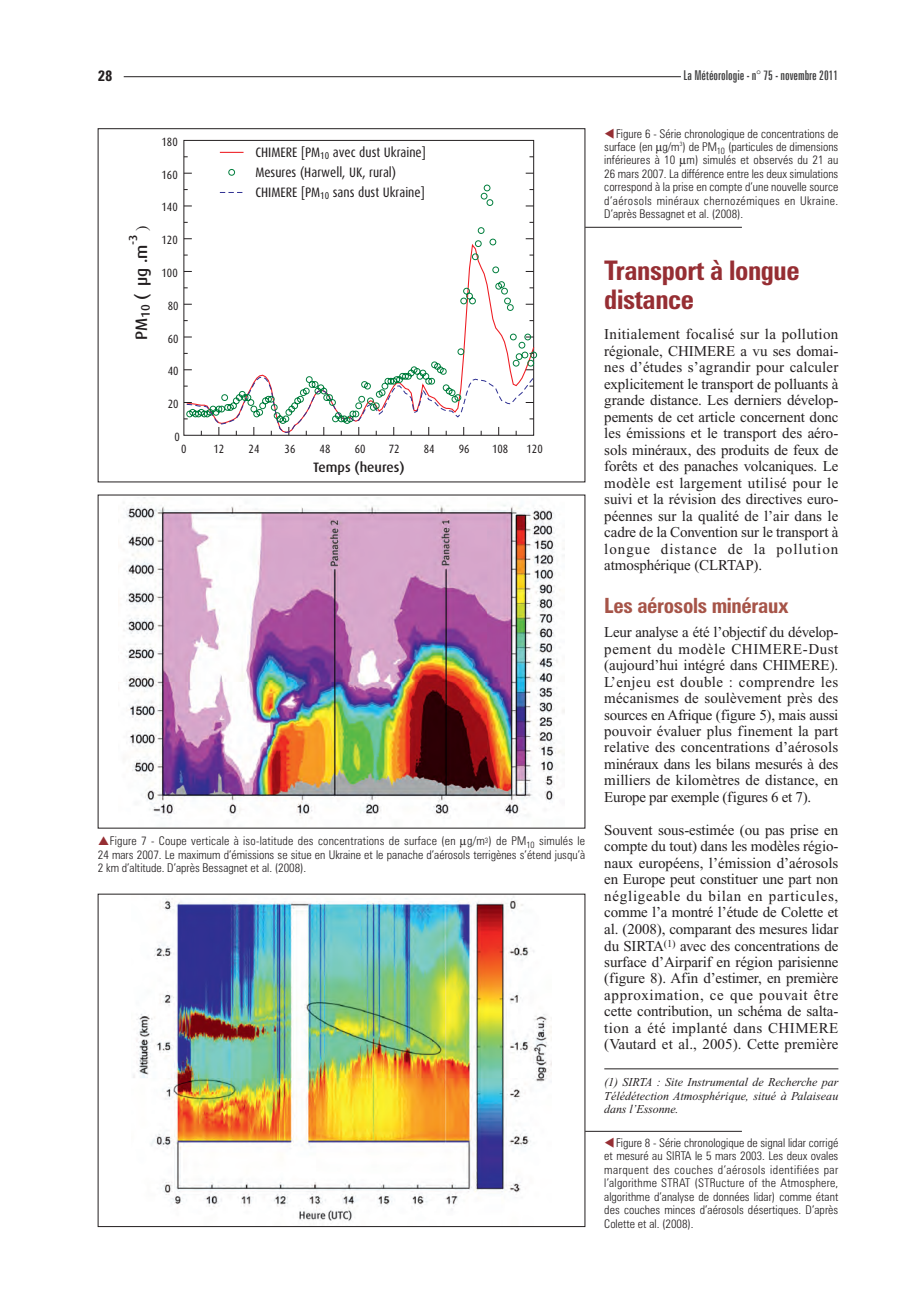
<style>
.page{position:relative;width:915px;height:1306px;background:#fff}
.page>*{position:absolute;margin:0;border:0;box-sizing:border-box;transform-origin:0 0}
.t1{font:700 condensed 27px/28.8px "Zurich BT";letter-spacing:-.015em;color:#962e33}
.t2{font:700 condensed 21px "Zurich BT";letter-spacing:-.015em;color:#a65448}
.t3{font:500 16.5px "Dax";color:#231f20}
.t4{font:16.5px "Times";color:#231f20}
.t5{font:15px/16.5px "Times New Roman";letter-spacing:.005em;color:#231f20;text-align:justify}
.t6{font:700 condensed 15px "Zurich BT";color:#231f20}
.t7{font:13.65px/20.1px "Dax Condensed";color:#231f20}
.t8{font:500 13.65px "Dax";color:#231f20}
.t9{font:extra-condensed 13.5px "Zurich BT";color:#3e3e3f}
.t10{font:300 condensed 12px/13.4px "Zurich BT";color:#231f20;text-align:justify}
.t11{font:italic 12px/13.5px "Times New Roman";color:#231f20;text-align:justify}
.t12{font:12px "Dax Condensed";color:#231f20}
.t13{font:500 11.7px "Dax";color:#231f20}
</style>
<div class="page">
<hr style="left:124px;top:76px;width:556px;height:1px;background:#231f20">
<svg style="left:220px;top:152px;width:23px;height:1px"></svg>
<svg style="left:184px;top:376px;width:350px;height:59px"></svg>
<svg style="left:186px;top:184px;width:351px;height:240px"></svg>
<div style="left:228px;top:169px;width:7px;height:7px;border:1px solid #007e3d;border-radius:50%"></div>
<img style="left:118px;top:497px;width:446px;height:322px">
<img style="left:133px;top:896px;width:418px;height:325px">
<hr style="left:604px;top:1068px;width:234px;height:1px;background:#231f20">
<hr style="left:585px;top:227px;width:156px;height:1px;background:#231f20">
<hr style="left:585px;top:1131px;width:156px;height:1px;background:#231f20">
<p class="t6" style="left:98px;top:70px;width:16px">28</p>
<p class="t9" style="left:683px;top:70px;width:156px">La Météorologie - n° 75 - novembre 2011</p>
<p class="t4" style="left:126px;top:231px;width:7px;rotate:-90deg">)</p>
<p class="t13" style="left:127px;top:245px;width:12px;rotate:-90deg">-3</p>
<p class="t3" style="left:132px;top:340px;width:97px;rotate:-90deg">PM<sub>10</sub> ( µg .m</p>
<p class="t12" style="left:161px;top:135px;width:18px">180</p>
<p class="t12" style="left:161px;top:168px;width:18px">160</p>
<p class="t12" style="left:161px;top:201px;width:18px">140</p>
<p class="t12" style="left:161px;top:233px;width:18px">120</p>
<p class="t12" style="left:161px;top:266px;width:18px">100</p>
<p class="t12" style="left:168px;top:299px;width:12px">80</p>
<p class="t12" style="left:168px;top:331px;width:12px">60</p>
<p class="t12" style="left:168px;top:364px;width:12px">40</p>
<p class="t12" style="left:168px;top:397px;width:12px">20</p>
<p class="t12" style="left:174px;top:430px;width:7px">0</p>
<p class="t7" style="left:255px;top:142px;width:172px">CHIMERE [PM<sub>10</sub> avec dust Ukraine]<br>Mesures (Harwell, UK, rural)<br>CHIMERE [PM<sub>10</sub> sans dust Ukraine]</p>
<p class="t12" style="left:181px;top:442px;width:7px">0</p>
<p class="t12" style="left:213px;top:442px;width:12px">12</p>
<p class="t12" style="left:248px;top:442px;width:12px">24</p>
<p class="t12" style="left:284px;top:442px;width:12px">36</p>
<p class="t12" style="left:319px;top:442px;width:12px">48</p>
<p class="t12" style="left:354px;top:442px;width:12px">60</p>
<p class="t12" style="left:388px;top:442px;width:12px">72</p>
<p class="t12" style="left:423px;top:442px;width:12px">84</p>
<p class="t12" style="left:458px;top:442px;width:12px">96</p>
<p class="t12" style="left:492px;top:442px;width:18px">108</p>
<p class="t12" style="left:526px;top:442px;width:18px">120</p>
<p class="t8" style="left:313px;top:460px;width:93px">Temps (heures)</p>
<p class="t10" style="left:98px;top:835px;width:488px;text-indent:12px">Figure 7 - Coupe verticale à iso-latitude des concentrations de surface (en g/m<sup>3</sup>) de PM<sub>10</sub> simulés le 24 mars 2007. Le maximum d’émissions se situe en Ukraine et le panache d’aérosols terrigènes s’étend jusqu’à 2 km d’altitude. D’après Bessagnet et al. (2008).</p>
<p class="t10" style="left:604px;top:128px;width:235px;text-indent:12px">Figure 6 - Série chronologique de concentrations de surface (en g/m<sup>3</sup>) de PM<sub>10</sub> (particules de dimensions inférieures à 10 m) simulés et observés du 21 au 26 mars 2007. La différence entre les deux simulations correspond à la prise en compte d’une nouvelle source d’aérosols minéraux chernozémiques en Ukraine.<br>D’après Bessagnet et al. (2008).</p>
<h1 class="t1" style="left:604px;top:259px;width:197px">Transport à longue distance</h1>
<p class="t5" style="left:604px;top:327px;width:235px">Initialement focalisé sur la pollution régionale, CHIMERE a vu ses domai&shy;nes d’études s’agrandir pour calculer explicitement le transport de polluants à grande distance. Les derniers dévelop&shy;pements de cet article concernent donc les émissions et le transport des aéro&shy;sols minéraux, des produits de feux de forêts et des panaches volcaniques. Le modèle est largement utilisé pour le suivi et la révision des directives euro&shy;péennes sur la qualité de l’air dans le cadre de la Convention sur le transport à longue distance de la pollution atmosphérique (CLRTAP).</p>
<h2 class="t2" style="left:604px;top:597px;width:186px">Les aérosols minéraux</h2>
<p class="t5" style="left:604px;top:625px;width:235px">Leur analyse a été l’objectif du dévelop&shy;pement du modèle CHIMERE-Dust (aujourd’hui intégré dans CHIMERE).<br>L’enjeu est double : comprendre les mécanismes de soulèvement près des sources en Afrique (figure 5), mais aussi pouvoir évaluer plus finement la part relative des concentrations d’aérosols minéraux dans les bilans mesurés à des milliers de kilomètres de distance, en Europe par exemple (figures 6 et 7).</p>
<p class="t5" style="left:604px;top:823px;width:235px">Souvent sous-estimée (ou pas prise en compte du tout) dans les modèles régio&shy;naux européens, l’émission d’aérosols en Europe peut constituer une part non négligeable du bilan en particules, comme l’a montré l’étude de Colette et al. (2008), comparant des mesures lidar du SIRTA<sup>(1)</sup> avec des concentrations de surface d’Airparif en région parisienne (figure 8). Afin d’estimer, en première approximation, ce que pouvait être cette contribution, un schéma de salta&shy;tion a été implanté dans CHIMERE (Vautard et al., 2005). Cette première</p>
<p class="t11" style="left:604px;top:1076px;width:235px">(1) SIRTA : Site Instrumental de Recherche par Télédétection Atmosphérique, situé à Palaiseau dans l’Essonne.</p>
<p class="t10" style="left:604px;top:1137px;width:235px;text-indent:12px">Figure 8 - Série chronologique de signal lidar corrigé et mesuré au SIRTA le 5 mars 2003. Les deux ovales marquent des couches d’aérosols identifiées par l’algorithme STRAT (STRucture of the Atmosphere, algorithme d’analyse de données lidar) comme étant des couches minces d’aérosols désertiques. D’après Colette et al. (2008).</p>
</div>
